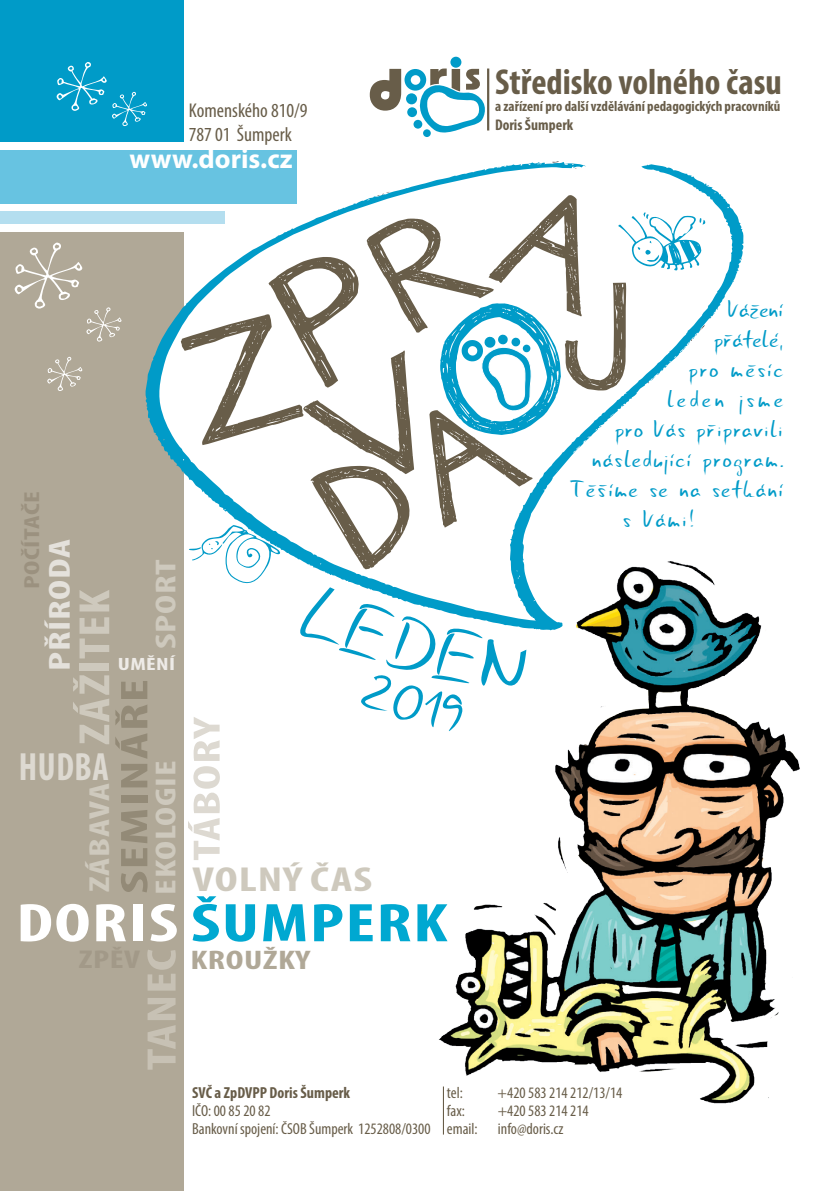
<style>
.page{position:relative;width:840px;height:1191px;background:#fff}
.page>*{position:absolute;margin:0;border:0;box-sizing:border-box;transform-origin:0 0}
.t1{font:123.4px "Janda Safeand Sound";color:#685d49;scale:1.22 1}
.t2{font:700 condensed 54.8px "Myriad Pro";letter-spacing:.02em;color:#00a8d1;scale:1.36 1}
.t3{font:700 condensed 44px "Myriad Pro";letter-spacing:.02em;color:#cec9bd;scale:1.23 1}
.t4{font:700 condensed 41.6px "Myriad Pro";letter-spacing:.015em;color:#c7c1b4;scale:1.34 1}
.t5{font:700 condensed 39.6px "Myriad Pro";letter-spacing:.015em;color:#ddd9d1;scale:.9 1}
.t6{font:700 condensed 39px "Myriad Pro";letter-spacing:.02em;color:#938a77;scale:1.51 1}
.t7{font:700 condensed 38.4px "Myriad Pro";letter-spacing:.02em;color:#ddd9d1;scale:1.36 1}
.t8{font:700 condensed 36.2px "Myriad Pro";color:#685d49}
.t9{font:700 condensed 34.8px "Myriad Pro";letter-spacing:.02em;color:#cec9bd;scale:1.36 1}
.t10{font:700 condensed 30.6px "Myriad Pro";letter-spacing:.02em;color:#e4e1db;scale:1.36 1}
.t11{font:700 condensed 29px "Myriad Pro";letter-spacing:.015em;color:#cec9bd;scale:1.36 1}
.t12{font:28.8px "Gunny Handwriting";letter-spacing:.04em;color:#009bc8;scale:1.11 1}
.t13{font:28.8px "Gunny Handwriting";letter-spacing:.1em;color:#009bc8;scale:1.11 1}
.t14{font:28.8px "Gunny Handwriting";color:#009bc8;scale:1.11 1}
.t15{font:700 27.4px "Myriad Pro";color:#fff}
.t16{font:700 condensed 27px "Myriad Pro";letter-spacing:.015em;color:#b0a897;scale:1.36 1}
.t17{font:700 condensed 21.8px "Myriad Pro";letter-spacing:.02em;color:#9b917f;scale:1.36 1}
.t18{font:condensed 20px/24px "Myriad Pro";color:#685d49}
.t19{font:700 condensed 17.8px "Myriad Pro";letter-spacing:.015em;color:#eeebe7;scale:1.36 1}
.t20{font:condensed 16px/18px "Myriad Pro";color:#685d49}
.t21{font:700 condensed 16px "Myriad Pro";color:#685d49}
.t22{font:700 condensed 15.6px "Myriad Pro";color:#685d49}
.t23{font:700 condensed 14.4px "Myriad Pro";color:#685d49}
.s1{color:#fff}
</style>
<div class="page">
<div style="left:0;top:0;width:183px;height:142px;background:#009bc8"></div>
<div style="left:0;top:150px;width:296px;height:53px;background:#67c3e1"></div>
<div style="left:0;top:212px;width:224px;height:12px;background:#b4deef"></div>
<div style="left:0;top:232px;width:183px;height:959px;background:#b0a897"></div>
<hr style="left:442px;top:1086px;width:2px;height:48px;background:#685d49">
<div style="left:423px;top:129px;width:7px;height:8px;background:#009bc8;border-radius:50%"></div>
<div style="left:450px;top:57px;width:11px;height:11px;background:#009bc8;border-radius:50%"></div>
<svg style="left:369px;top:68px;width:120px;height:65px"></svg>
<img style="left:438px;top:613px;width:362px;height:500px">
<svg style="left:143px;top:161px;width:601px;height:470px"></svg>
<svg style="left:699px;top:325px;width:5px;height:5px"></svg>
<svg style="left:544px;top:161px;width:14px;height:3px"></svg>
<svg style="left:57px;top:62px;width:90px;height:64px"></svg>
<svg style="left:15px;top:243px;width:106px;height:98px"></svg>
<svg style="left:47px;top:357px;width:35px;height:34px"></svg>
<svg style="left:189px;top:525px;width:91px;height:61px"></svg>
<svg style="left:266px;top:196px;width:222px;height:115px"></svg>
<svg style="left:302px;top:285px;width:281px;height:217px"></svg>
<svg style="left:309px;top:384px;width:224px;height:189px"></svg>
<svg style="left:488px;top:178px;width:217px;height:139px"></svg>
<svg style="left:172px;top:311px;width:132px;height:134px"></svg>
<svg style="left:297px;top:583px;width:230px;height:153px"></svg>
<p class="t18" style="left:189px;top:98px;width:120px">Komenského 810/9<br>787 01 Šumperk</p>
<h3 class="t15" style="left:129px;top:141px;width:164px">www.doris.cz</h3>
<h3 class="t17" style="left:18px;top:589px;width:74px;rotate:-90deg">POČÍTAČE</h3>
<h3 class="t10" style="left:40px;top:671px;width:99px;rotate:-90deg">PŘÍRODA</h3>
<h3 class="t11" style="left:148px;top:649px;width:67px;rotate:-90deg">SPORT</h3>
<h3 class="t3" style="left:67px;top:745px;width:128px;rotate:-90deg">ZÁŽITEK</h3>
<p class="t19" style="left:118px;top:653px;width:44px">UMĚNÍ</p>
<h3 class="t6" style="left:110px;top:894px;width:144px;rotate:-90deg">SEMINÁŘE</h3>
<h3 class="t5" style="left:19px;top:741px;width:101px">HUDBA</h3>
<h3 class="t11" style="left:148px;top:894px;width:100px;rotate:-90deg">EKOLOGIE</h3>
<h3 class="t11" style="left:81px;top:892px;width:82px;rotate:-90deg">ZÁBAVA</h3>
<h3 class="t7" style="left:183px;top:860px;width:108px;rotate:-90deg">TÁBORY</h3>
<h3 class="t9" style="left:192px;top:858px;width:133px">VOLNÝ ČAS</h3>
<h2 class="t2" style="left:16px;top:888px;width:318px"><span class="s1">DORIS</span>ŠUMPERK</h2>
<h3 class="t4" style="left:136px;top:1070px;width:92px;rotate:-90deg">TANEC</h3>
<h3 class="t16" style="left:190px;top:943px;width:90px">KROUŽKY</h3>
<h3 class="t8" style="left:495px;top:59px;width:288px">Středisko volného času</h3>
<p class="t23" style="left:495px;top:97px;width:286px">a zařízení pro další vzdělávání pedagogických pracovníků</p>
<p class="t22" style="left:495px;top:115px;width:80px">Doris Šumperk</p>
<h1 class="t1" style="left:557px;top:252px;width:62px">J</h1>
<h3 class="t12" style="left:726px;top:292px;width:52px">Vážení</h3>
<h3 class="t14" style="left:713px;top:322px;width:64px">přátelé,</h3>
<h3 class="t12" style="left:688px;top:352px;width:87px">pro měsíc</h3>
<h3 class="t13" style="left:666px;top:382px;width:106px">leden jsme</h3>
<h3 class="t12" style="left:615px;top:412px;width:153px">pro Vás připravili</h3>
<h3 class="t12" style="left:591px;top:442px;width:174px">následující program.</h3>
<h3 class="t12" style="left:569px;top:472px;width:194px">Těšíme se na setkání</h3>
<h3 class="t12" style="left:622px;top:502px;width:65px">s Vámi!</h3>
<p class="t21" style="left:192px;top:1082px;width:159px">SVČ a ZpDVPP Doris Šumperk</p>
<p class="t20" style="left:192px;top:1101px;width:240px">IČO: 00 85 20 82<br>Bankovní spojení: ČSOB Šumperk 1252808/0300</p>
<p class="t20" style="left:446px;top:1083px;width:17px">tel:</p>
<p class="t20" style="left:497px;top:1083px;width:126px">+420 583 214 212/13/14</p>
<p class="t20" style="left:446px;top:1101px;width:20px">fax:</p>
<p class="t20" style="left:497px;top:1101px;width:92px">+420 583 214 214</p>
<p class="t20" style="left:446px;top:1119px;width:32px">email:</p>
<p class="t20" style="left:497px;top:1119px;width:67px">info@doris.cz</p>
</div>
